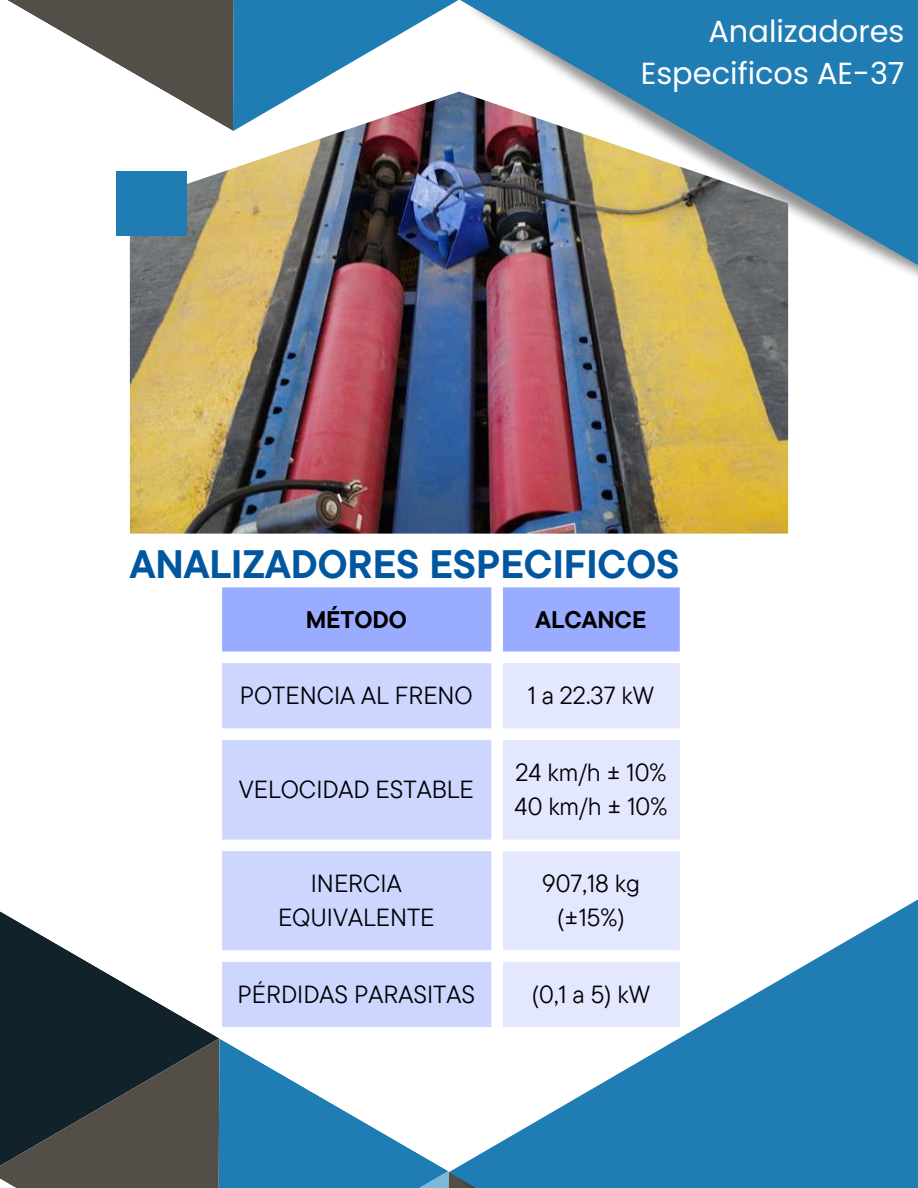
<style>
.page{position:relative;width:918px;height:1188px;background:#fff}
.page>*{position:absolute;margin:0;border:0;box-sizing:border-box;transform-origin:0 0}
.t1{font:700 39.45px "TT Commons Pro";color:#0057a0}
.t2{font:30.45px/41.7px "Poppins";color:#fff;text-align:right}
.t3{font:24.75px/33.9px "TT Commons Pro";color:#000;text-align:center}
.t4{font:700 24px "TT Commons Pro";color:#000}
</style>
<div class="page">
<svg style="left:8px;top:0;width:438px;height:92px"></svg>
<svg style="left:460px;top:0;width:458px;height:291px;fill:#1f7db4"></svg>
<img style="left:130px;top:92px;width:658px;height:441px">
<div style="left:116px;top:172px;width:71px;height:64px;background:#1f7db4"></div>
<svg style="left:0;top:911px;width:218px;height:127px"></svg>
<svg style="left:0;top:1038px;width:448px;height:150px"></svg>
<img style="left:434px;top:1171px;width:15px;height:17px">
<svg style="left:449px;top:874px;width:469px;height:314px;fill:#1f7db4"></svg>
<div style="left:222px;top:587px;width:458px;height:65px;background:#99acff"></div>
<svg style="left:222px;top:663px;width:269px;height:364px;background:#d1d9ff"></svg>
<svg style="left:503px;top:663px;width:177px;height:364px;background:#e5eaff"></svg>
<div style="left:629px;top:6px;width:288px;height:95px;background:#1f7db4"></div>
<p class="t2" style="left:641px;top:10px;width:265px">Analizadores<br>Especificos AE-37</p>
<h1 class="t1" style="left:130px;top:538px;width:551px">ANALIZADORES ESPECIFICOS</h1>
<p class="t4" style="left:306px;top:604px;width:103px">MÉTODO</p>
<p class="t4" style="left:536px;top:604px;width:112px">ALCANCE</p>
<p class="t3" style="left:240px;top:678px;width:235px">POTENCIA AL FRENO</p>
<p class="t3" style="left:528px;top:678px;width:128px">1 a 22.37 kW</p>
<p class="t3" style="left:239px;top:772px;width:237px">VELOCIDAD ESTABLE</p>
<p class="t3" style="left:515px;top:755px;width:154px;text-align:left">24 km/h ± 10%<br>40 km/h ± 10%</p>
<p class="t3" style="left:278px;top:866px;width:158px">INERCIA<br>EQUIVALENTE</p>
<p class="t3" style="left:542px;top:866px;width:99px">907,18 kg (±15%)</p>
<p class="t3" style="left:238px;top:977px;width:239px">PÉRDIDAS PARASITAS</p>
<p class="t3" style="left:532px;top:977px;width:120px">(0,1 a 5) kW</p>
</div>
